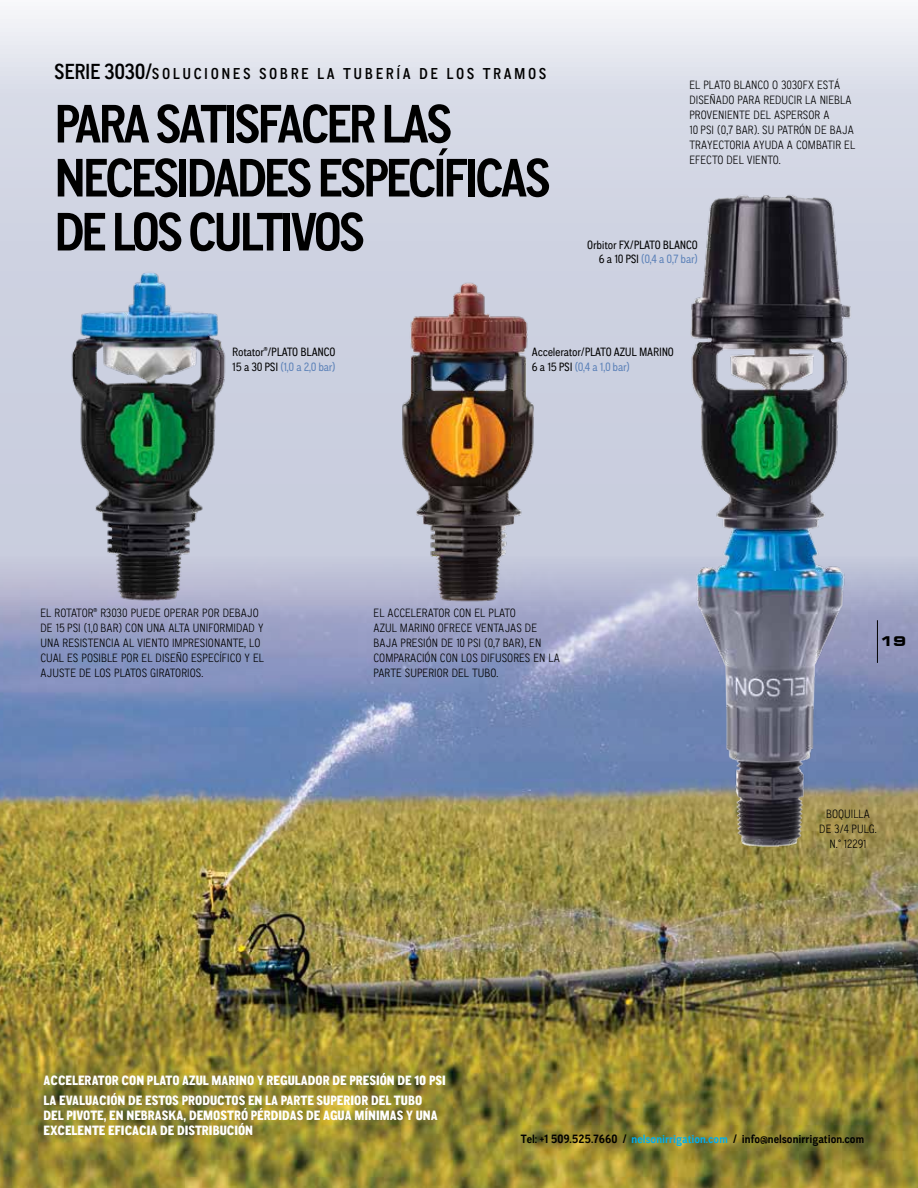
<style>
.page{position:relative;width:918px;height:1188px;background:#fff}
.page>*{position:absolute;margin:0;border:0;box-sizing:border-box;transform-origin:0 0}
.t1{font:700 54px/54px "CA Normal";letter-spacing:-.06em;color:#000}
.t2{font:500 15.75px "CA Normal";letter-spacing:.16em;color:#000}
.t3{font:800 13.5px/19.5px "CA Normal";color:#fff}
.t4{font:700 expanded 13.35px "Square 721 BT";color:#000}
.t5{font:300 12px/15px "CA Normal";color:#000}
.t6{font:12px/14.4px "CA Normal";letter-spacing:-.02em;color:#000}
.t7{font:700 12px "CA Normal";color:#000}
.s1{font-size:21.75px}
.s2{color:#5b81b8}
.s3{color:#00aeef}
</style>
<div class="page">
<svg style="left:0;top:10px;width:918px;height:546px;fill:#d2d6e4"></svg>
<img style="left:0;top:556px;width:918px;height:632px">
<img style="left:376px;top:272px;width:185px;height:332px">
<img style="left:36px;top:247px;width:236px;height:385px">
<img style="left:687px;top:184px;width:167px;height:668px">
<hr style="left:877px;top:620px;width:1px;height:43px;background:#000">
<h2 class="t2" style="left:54px;top:63px;width:494px"><span class="s1">SERIE 3030/</span>SOLUCIONES SOBRE LA TUBERÍA DE LOS TRAMOS</h2>
<h1 class="t1" style="left:54px;top:96px;width:498px">PARA SATISFACER LAS<br>NECESIDADES ESPECÍFICAS<br>DE LOS CULTIVOS</h1>
<p class="t5" style="left:689px;top:77px;width:167px">EL PLATO BLANCO O 3030FX ESTÁ<br>DISEÑADO PARA REDUCIR LA NIEBLA<br>PROVENIENTE DEL ASPERSOR A<br>10 PSI (0,7 BAR). SU PATRÓN DE BAJA<br>TRAYECTORIA AYUDA A COMBATIR EL<br>EFECTO DEL VIENTO.</p>
<p class="t6" style="left:587px;top:237px;width:112px;text-align:right">Orbitor FX/PLATO BLANCO<br>6 a 10 PSI <span class="s2">(0,4 a 0,7 bar)</span></p>
<p class="t6" style="left:232px;top:345px;width:105px">Rotator®/PLATO BLANCO<br>15 a 30 PSI <span class="s2">(1,0 a 2,0 bar)</span></p>
<p class="t6" style="left:532px;top:345px;width:144px">Accelerator/PLATO AZUL MARINO<br>6 a 15 PSI <span class="s2">(0,4 a 1,0 bar)</span></p>
<p class="t5" style="left:40px;top:605px;width:225px">EL ROTATOR® R3030 PUEDE OPERAR POR DEBAJO DE 15 PSI (1,0 BAR) CON UNA ALTA UNIFORMIDAD Y UNA RESISTENCIA AL VIENTO IMPRESIONANTE, LO CUAL ES POSIBLE POR EL DISEÑO ESPECÍFICO Y EL AJUSTE DE LOS PLATOS GIRATORIOS.</p>
<p class="t5" style="left:374px;top:605px;width:188px">EL ACCELERATOR CON EL PLATO<br>AZUL MARINO OFRECE VENTAJAS DE<br>BAJA PRESIÓN DE 10 PSI (0,7 BAR), EN<br>COMPARACIÓN CON LOS DIFUSORES EN LA<br>PARTE SUPERIOR DEL TUBO.</p>
<p class="t4" style="left:880px;top:634px;width:28px">19</p>
<p class="t5" style="left:819px;top:806px;width:59px;text-align:center">BOQUILLA<br>DE 3/4 PULG.<br>N.° 12291</p>
<p class="t3" style="left:44px;top:1070px;width:404px">ACCELERATOR CON PLATO AZUL MARINO Y REGULADOR DE PRESIÓN DE 10 PSI<br>LA EVALUACIÓN DE ESTOS PRODUCTOS EN LA PARTE SUPERIOR DEL TUBO</p>
<p class="t3" style="left:44px;top:1107px;width:396px;line-height:15px">DEL PIVOTE, EN NEBRASKA, DEMOSTRÓ PÉRDIDAS DE AGUA MÍNIMAS Y UNA<br>EXCELENTE EFICACIA DE DISTRIBUCIÓN</p>
<p class="t7" style="left:521px;top:1131px;width:345px">Tel: +1 509.525.7660 / <span class="s3">nelsonirrigation.com</span> / info@nelsonirrigation.com</p>
</div>
